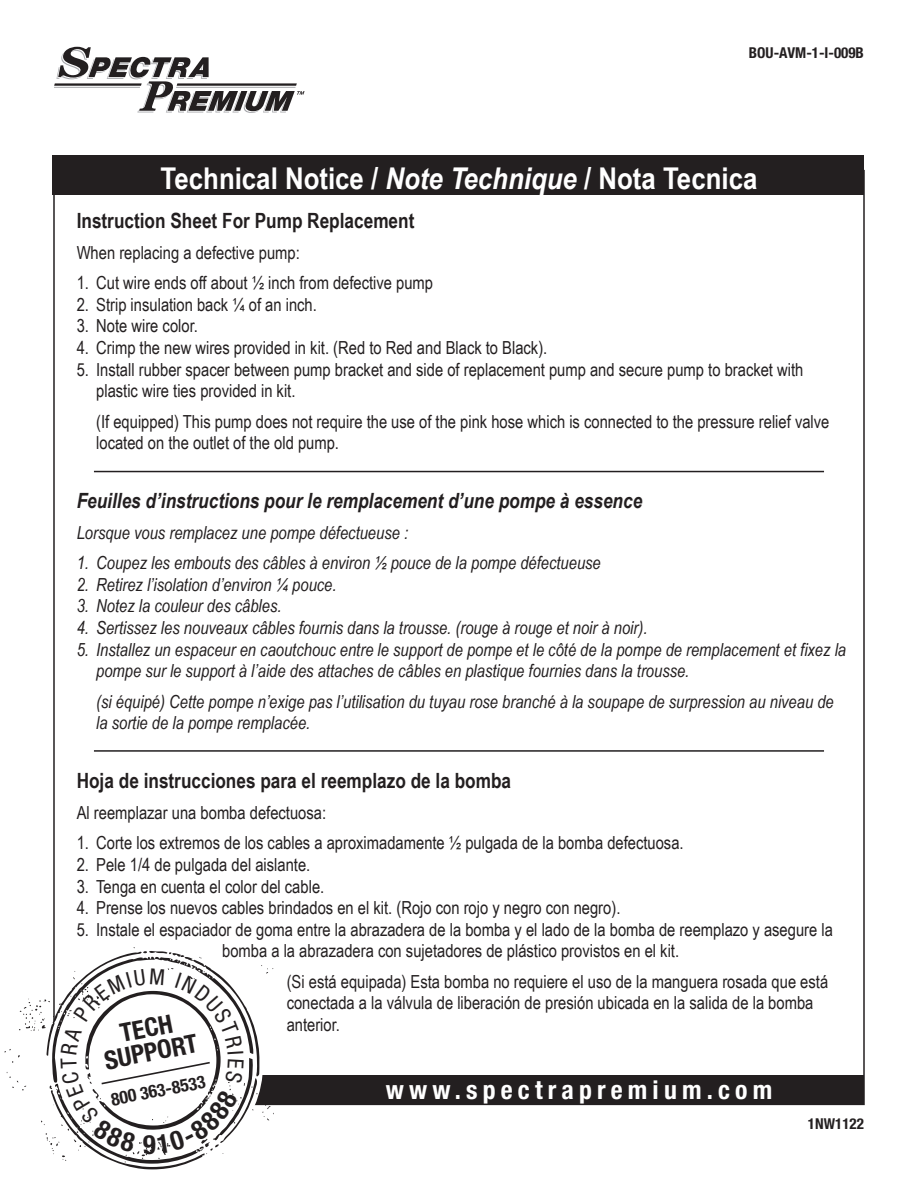
<style>
.page{position:relative;width:918px;height:1188px;background:#fff}
.page>*{position:absolute;margin:0;border:0;box-sizing:border-box;transform-origin:0 0}
.t1{font:700 30px "Arial Narrow";color:#fff;scale:1.05 1}
.t2{font:700 condensed 25.8px "Helvetica Neue";letter-spacing:.2em;color:#fff}
.t3{font:700 condensed 25.8px/24.2px "Helvetica Neue";color:#231f20;text-align:center}
.t4{font:700 21px "Arial Narrow";color:#231f20}
.t5{font:italic 700 21px "Arial Narrow";color:#231f20}
.t6{font:18px/21.6px "Arial Narrow";color:#231f20}
.t7{font:italic 18px/21.6px "Arial Narrow";color:#231f20}
.t8{font:700 condensed 17.7px "Helvetica Neue";color:#231f20}
.t9{font:700 condensed 15px "Helvetica Neue";color:#231f20}
.s1{font-style:italic}
</style>
<div class="page">
<svg style="left:54px;top:47px;width:251px;height:66px"></svg>
<div style="left:52px;top:155px;width:812px;height:39px;background:#231f20"></div>
<hr style="left:94px;top:471px;width:730px;height:1px;background:#231f20">
<hr style="left:94px;top:750px;width:730px;height:2px;background:#231f20">
<div style="left:56px;top:1076px;width:808px;height:29px;background:#231f20"></div>
<svg style="left:4px;top:947px;width:270px;height:222px"></svg>
<svg style="left:61px;top:968px;width:183px;height:186px"></svg>
<p class="t9" style="left:749px;top:44px;width:117px">BOU-AVM-1-I-009B</p>
<h1 class="t1" style="left:161px;top:161px;width:570px">Technical Notice / <span class="s1">Note Technique</span> / Nota Tecnica</h1>
<p class="t4" style="left:77px;top:209px;width:339px">Instruction Sheet For Pump Replacement</p>
<p class="t6" style="left:77px;top:241px;width:225px">When replacing a defective pump:</p>
<p class="t6" style="left:77px;top:272px;width:358px">1. Cut wire ends off about ½ inch from defective pump</p>
<p class="t6" style="left:77px;top:294px;width:242px">2. Strip insulation back ¼ of an inch.</p>
<p class="t6" style="left:77px;top:315px;width:123px">3. Note wire color.</p>
<p class="t6" style="left:77px;top:337px;width:472px">4. Crimp the new wires provided in kit. (Red to Red and Black to Black).</p>
<p class="t6" style="left:96px;top:358px;width:709px;text-indent:-19px">5. Install rubber spacer between pump bracket and side of replacement pump and secure pump to bracket with plastic wire ties provided in kit.</p>
<p class="t6" style="left:96px;top:410px;width:735px">(If equipped) This pump does not require the use of the pink hose which is connected to the pressure relief valve located on the outlet of the old pump.</p>
<p class="t5" style="left:77px;top:489px;width:567px">Feuilles d’instructions pour le remplacement d’une pompe à essence</p>
<p class="t7" style="left:77px;top:522px;width:333px">Lorsque vous remplacez une pompe défectueuse :</p>
<p class="t7" style="left:77px;top:552px;width:526px">1. Coupez les embouts des câbles à environ ½ pouce de la pompe défectueuse</p>
<p class="t7" style="left:77px;top:574px;width:261px">2. Retirez l’isolation d’environ ¼ pouce.</p>
<p class="t7" style="left:77px;top:595px;width:206px">3. Notez la couleur des câbles.</p>
<p class="t7" style="left:77px;top:617px;width:572px">4. Sertissez les nouveaux câbles fournis dans la trousse. (rouge à rouge et noir à noir).</p>
<p class="t7" style="left:96px;top:639px;width:751px;text-indent:-19px">5. Installez un espaceur en caoutchouc entre le support de pompe et le côté de la pompe de remplacement et fixez la pompe sur le support à l’aide des attaches de câbles en plastique fournies dans la trousse.</p>
<p class="t7" style="left:96px;top:691px;width:739px">(si équipé) Cette pompe n’exige pas l’utilisation du tuyau rose branché à la soupape de surpression au niveau de la sortie de la pompe remplacée.</p>
<p class="t4" style="left:77px;top:769px;width:436px">Hoja de instrucciones para el reemplazo de la bomba</p>
<p class="t6" style="left:77px;top:802px;width:251px">Al reemplazar una bomba defectuosa:</p>
<p class="t6" style="left:77px;top:832px;width:608px">1. Corte los extremos de los cables a aproximadamente ½ pulgada de la bomba defectuosa.</p>
<p class="t6" style="left:77px;top:854px;width:235px">2. Pele 1/4 de pulgada del aislante.</p>
<p class="t6" style="left:77px;top:875px;width:249px">3. Tenga en cuenta el color del cable.</p>
<p class="t6" style="left:77px;top:897px;width:545px">4. Prense los nuevos cables brindados en el kit. (Rojo con rojo y negro con negro).</p>
<p class="t6" style="left:77px;top:919px;width:758px;text-align:center">5. Instale el espaciador de goma entre la abrazadera de la bomba y el lado de la bomba de reemplazo y asegure la bomba a la abrazadera con sujetadores de plástico provistos en el kit.</p>
<p class="t6" style="left:287px;top:971px;width:543px">(Si está equipada) Esta bomba no requiere el uso de la manguera rosada que está conectada a la válvula de liberación de presión ubicada en la salida de la bomba anterior.</p>
<h2 class="t3" style="left:98px;top:1025px;width:96px;rotate:-11deg">TECH<br>SUPPORT</h2>
<p class="t8" style="left:109px;top:1089px;width:97px;rotate:-11deg">800 363-8533</p>
<h2 class="t2" style="left:386px;top:1074px;width:388px">www.spectrapremium.com</h2>
<p class="t9" style="left:808px;top:1115px;width:58px">1NW1122</p>
</div>
